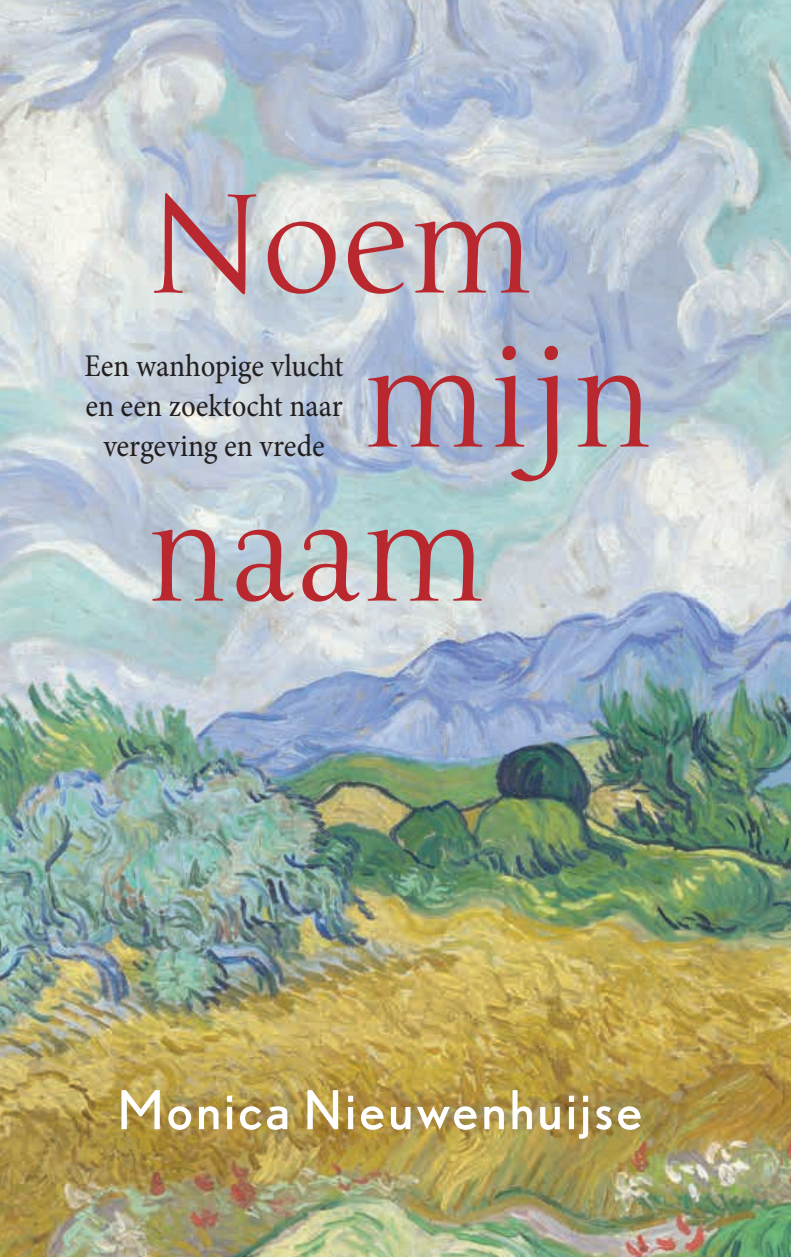
<style>
.page{position:relative;width:791px;height:1257px;background:#fff}
.page>*{position:absolute;margin:0;border:0;box-sizing:border-box;transform-origin:0 0}
.t1{font:145.8px "La Gioconda TT";color:#b9282e}
.t2{font:53.6px "Nobel";letter-spacing:.05em;color:#fff}
.t3{font:condensed 32px/40px "Minion Pro";color:#231f20;text-align:center}
</style>
<div class="page">
<img style="left:0;top:0;width:791px;height:1257px">
<h1 class="t1" style="left:147px;top:159px;width:391px">Noem</h1>
<p class="t3" style="left:84px;top:346px;width:261px">Een wanhopige vlucht en een zoektocht naar vergeving en vrede</p>
<h1 class="t1" style="left:362px;top:313px;width:294px">mijn</h1>
<h1 class="t1" style="left:147px;top:467px;width:343px">naam</h1>
<h2 class="t2" style="left:117px;top:1079px;width:526px">Monica Nieuwenhuijse</h2>
</div>
